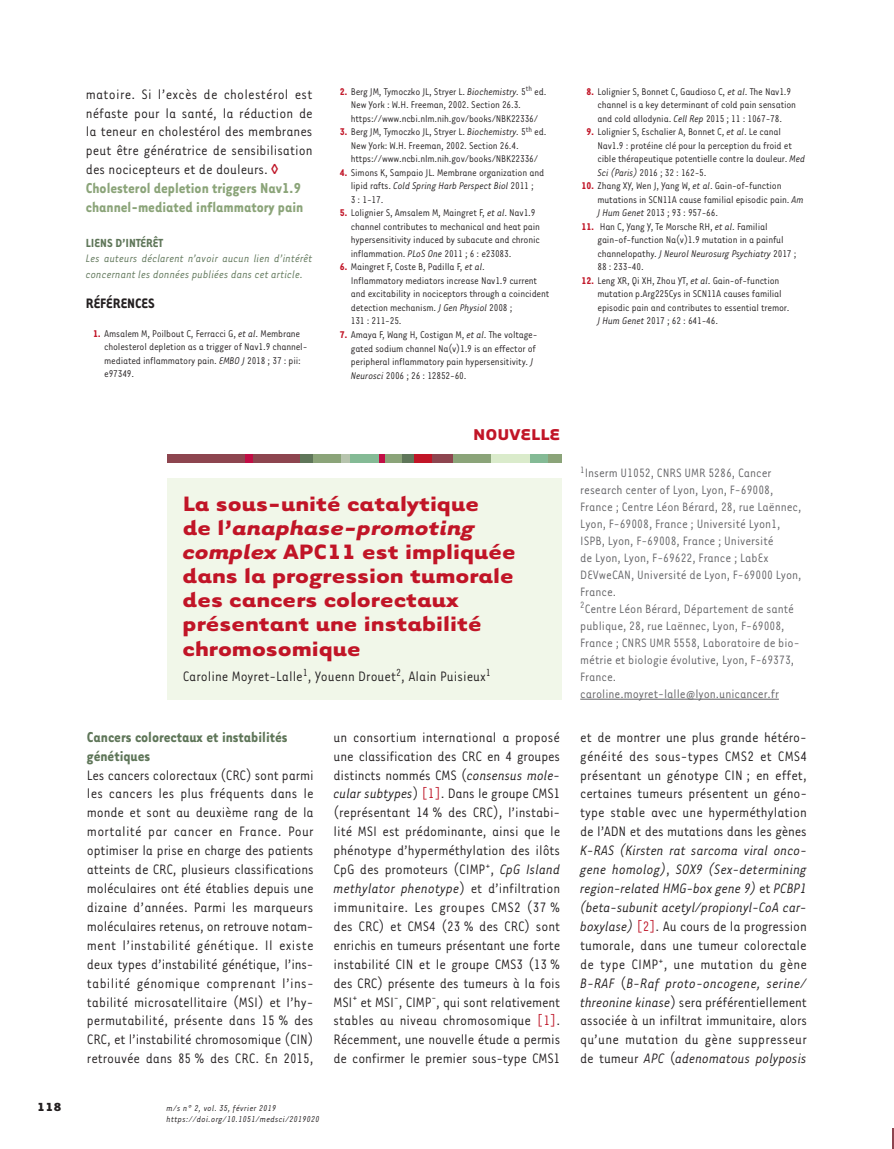
<style>
.page{position:relative;width:894px;height:1149px;background:#fff}
.page>*{position:absolute;margin:0;border:0;box-sizing:border-box;transform-origin:0 0}
.t1{font:700 24px/24px "Tarzana Wide";color:#c11527}
.t2{font:700 18px "Tarzana Wide";color:#c11527}
.t3{font:700 16.5px/18.9px "Tarzana Narrow";color:#8ba479}
.t4{font:700 16.5px/18.9px "Tarzana Narrow";color:#5f7659}
.t5{font:15.75px/18.9px "Tarzana Narrow";color:#231f20;text-align:justify}
.t6{font:italic 15.75px/18.9px "Tarzana Narrow";color:#231f20;text-align:justify}
.t7{font:700 15.75px "Tarzana Narrow";color:#231f20}
.t8{font:13.95px/17px "Tarzana Narrow";color:#636366}
.t9{font:700 13.5px "Tarzana Narrow";color:#5f7659}
.t10{font:700 13.5px "Tarzana Wide";color:#231f20}
.t11{font:italic 12.45px/15.9px "Tarzana Narrow";color:#5f7659}
.t12{font:11.25px/13.5px "Tarzana Narrow";letter-spacing:-.015em;color:#231f20}
.t13{font:italic 9.75px/11.7px "Tarzana Narrow";letter-spacing:.025em;color:#231f20}
.s1{font-weight:700;color:#c11527}
.s2{font-style:italic}
.s3{color:#bf182a}
.s4{font-style:normal}
.s5{font-style:normal;color:#bf182a}
</style>
<div class="page">
<hr style="left:892px;top:1128px;width:2px;height:20px;background:#8d454f">
<div style="left:168px;top:454px;width:133px;height:9px;background:#8d454f"></div>
<div style="left:300px;top:454px;width:27px;height:9px;background:#5f7659"></div>
<div style="left:401px;top:454px;width:13px;height:9px;background:#5f7659"></div>
<div style="left:313px;top:454px;width:30px;height:9px;background:#8ba479"></div>
<div style="left:349px;top:454px;width:30px;height:9px;background:#84ba95"></div>
<div style="left:529px;top:454px;width:20px;height:9px;background:#84ba95"></div>
<div style="left:383px;top:454px;width:19px;height:9px;background:#8ba479"></div>
<div style="left:548px;top:454px;width:14px;height:9px;background:#8ba479"></div>
<div style="left:452px;top:454px;width:39px;height:9px;background:#8ba479"></div>
<div style="left:491px;top:454px;width:38px;height:9px;background:#daebcb"></div>
<div style="left:341px;top:454px;width:9px;height:9px;background:#b6c4ad"></div>
<div style="left:245px;top:454px;width:7px;height:9px;background:#c10d45"></div>
<div style="left:379px;top:454px;width:6px;height:9px;background:#c10d45"></div>
<div style="left:414px;top:454px;width:27px;height:9px;background:#c11527"></div>
<div style="left:432px;top:454px;width:21px;height:9px;background:#8d454f"></div>
<div style="left:168px;top:478px;width:394px;height:221px;background:#f1f7e9"></div>
<hr style="left:580px;top:698px;width:199px;height:1px;background:#636366">
<h3 class="t5" style="left:86px;top:84px;width:228px">matoire. Si l’excès de cholestérol est néfaste pour la santé, la réduction de la teneur en cholestérol des membranes peut être génératrice de sensibilisation des nocicepteurs et de douleurs.</h3>
<h3 class="t3" style="left:86px;top:178px;width:219px">Cholesterol depletion triggers Nav1.9 channel-mediated inflammatory pain</h3>
<p class="t9" style="left:86px;top:234px;width:79px">LIENS D’INTÉRÊT</p>
<p class="t11" style="left:86px;top:250px;width:228px">Les auteurs déclarent n’avoir aucun lien d’intérêt concernant les données publiées dans cet article.</p>
<h3 class="t7" style="left:86px;top:294px;width:70px">RÉFÉRENCES</h3>
<p class="t12" style="left:104px;top:326px;width:205px;text-indent:-11px"><span class="s1">1.</span> Amsalem M, Poilbout C, Ferracci G, <span class="s2">et al</span>. Membrane cholesterol depletion as a trigger of Nav1.9 channel&shy;mediated inflammatory pain. <span class="s2">EMBO J</span> 2018 ; 37 : pii: e97349.</p>
<p class="t12" style="left:351px;top:84px;width:197px;text-indent:-11px"><span class="s1">2.</span> Berg JM, Tymoczko JL, Stryer L. <span class="s2">Biochemistry.</span> 5<sup>th</sup> ed.<br>New York : W.H. Freeman, 2002. Section 26.3. https://www.ncbi.nlm.nih.gov/books/NBK22336/</p>
<p class="t12" style="left:351px;top:125px;width:197px;text-indent:-11px"><span class="s1">3.</span> Berg JM, Tymoczko JL, Stryer L. <span class="s2">Biochemistry.</span> 5<sup>th</sup> ed.<br>New York: W.H. Freeman, 2002. Section 26.4. https://www.ncbi.nlm.nih.gov/books/NBK22336/</p>
<p class="t12" style="left:351px;top:165px;width:195px;text-indent:-11px"><span class="s1">4.</span> Simons K, Sampaio JL. Membrane organization and lipid rafts. <span class="s2">Cold Spring Harb Perspect Biol</span> 2011 ;<br>3 : 1-17.</p>
<p class="t12" style="left:351px;top:206px;width:191px;text-indent:-11px"><span class="s1">5.</span> Lolignier S, Amsalem M, Maingret F, <span class="s2">et al</span>. Nav1.9 channel contributes to mechanical and heat pain hypersensitivity induced by subacute and chronic inflammation. <span class="s2">PLoS One</span> 2011 ; 6 : e23083.</p>
<p class="t12" style="left:351px;top:260px;width:200px;text-indent:-11px"><span class="s1">6.</span> Maingret F, Coste B, Padilla F, <span class="s2">et al</span>.<br>Inflammatory mediators increase Nav1.9 current and excitability in nociceptors through a coincident detection mechanism. <span class="s2">J Gen Physiol</span> 2008 ;<br>131 : 211-25.</p>
<p class="t12" style="left:351px;top:327px;width:188px;text-indent:-11px"><span class="s1">7.</span> Amaya F, Wang H, Costigan M, <span class="s2">et al</span>. The voltage&shy;gated sodium channel Na(v)1.9 is an effector of peripheral inflammatory pain hypersensitivity. <span class="s2">J Neurosci</span> 2006 ; 26 : 12852-60.</p>
<h2 class="t2" style="left:473px;top:423px;width:89px">NOUVELLE</h2>
<h1 class="t1" style="left:183px;top:490px;width:335px">La sous-unité catalytique<br>de l’<span class="s2">anaphase-promoting complex</span> APC11 est impliquée dans la progression tumorale des cancers colorectaux présentant une instabilité chromosomique</h1>
<h3 class="t5" style="left:183px;top:665px;width:310px">Caroline Moyret-Lalle<sup>1</sup>, Youenn Drouet<sup>2</sup>, Alain Puisieux<sup>1</sup></h3>
<p class="t12" style="left:597px;top:84px;width:200px;text-indent:-11px"><span class="s1">8.</span> Lolignier S, Bonnet C, Gaudioso C, <span class="s2">et al</span>. The Nav1.9 channel is a key determinant of cold pain sensation and cold allodynia. <span class="s2">Cell Rep</span> 2015 ; 11 : 1067-78.</p>
<p class="t12" style="left:597px;top:125px;width:209px;text-indent:-11px"><span class="s1">9.</span> Lolignier S, Eschalier A, Bonnet C, <span class="s2">et al</span>. Le canal Nav1.9 : protéine clé pour la perception du froid et cible thérapeutique potentielle contre la douleur. <span class="s2">Med Sci (Paris)</span> 2016 ; 32 : 162-5.</p>
<p class="t12" style="left:597px;top:179px;width:208px;text-indent:-16px"><span class="s1">10.</span> Zhang XY, Wen J, Yang W, <span class="s2">et al</span>. Gain-of-function mutations in SCN11A cause familial episodic pain. <span class="s2">Am<br>J Hum Genet</span> 2013 ; 93 : 957-66.</p>
<p class="t12" style="left:597px;top:219px;width:200px;text-indent:-16px"><span class="s1">11.</span> Han C, Yang Y, Te Morsche RH, <span class="s2">et al</span>. Familial gain-of-function Na(v)1.9 mutation in a painful channelopathy. <span class="s2">J Neurol Neurosurg Psychiatry</span> 2017 ; 88 : 233-40.</p>
<p class="t12" style="left:597px;top:273px;width:193px;text-indent:-16px"><span class="s1">12.</span> Leng XR, Qi XH, Zhou YT, <span class="s2">et al</span>. Gain-of-function mutation p.Arg225Cys in SCN11A causes familial episodic pain and contributes to essential tremor.<br><span class="s2">J Hum Genet</span> 2017 ; 62 : 641-46.</p>
<p class="t8" style="left:580px;top:464px;width:223px"><sup>1</sup>Inserm U1052, CNRS UMR 5286, Cancer research center of Lyon, Lyon, F-69008, France ; Centre Léon Bérard, 28, rue Laënnec, Lyon, F-69008, France ; Université Lyon1, ISPB, Lyon, F-69008, France ; Université<br>de Lyon, Lyon, F-69622, France ; LabEx DEVweCAN, Université de Lyon, F-69000 Lyon, France.<br><sup>2</sup>Centre Léon Bérard, Département de santé publique, 28, rue Laënnec, Lyon, F-69008, France ; CNRS UMR 5558, Laboratoire de bio&shy;métrie et biologie évolutive, Lyon, F-69373, France. caroline.moyret-lalle@lyon.unicancer.fr</p>
<h3 class="t4" style="left:87px;top:726px;width:202px">Cancers colorectaux et instabilités génétiques</h3>
<p class="t5" style="left:87px;top:764px;width:228px">Les cancers colorectaux (CRC) sont parmi les cancers les plus fréquents dans le monde et sont au deuxième rang de la mortalité par cancer en France. Pour optimiser la prise en charge des patients atteints de CRC, plusieurs classifications moléculaires ont été établies depuis une dizaine d’années. Parmi les marqueurs moléculaires retenus, on retrouve notam&shy;ment l’instabilité génétique. Il existe deux types d’instabilité génétique, l’ins&shy;tabilité génomique comprenant l’ins&shy;tabilité microsatellitaire (MSI) et l’hy&shy;permutabilité, présente dans 15 % des CRC, et l’instabilité chromosomique (CIN) retrouvée dans 85 % des CRC. En 2015,</p>
<p class="t5" style="left:334px;top:726px;width:228px">un consortium international a proposé une classification des CRC en 4 groupes distincts nommés CMS (<span class="s2">consensus mole&shy;cular subtypes</span>) <span class="s3">[1]</span>. Dans le groupe CMS1 (représentant 14 % des CRC), l’instabi&shy;lité MSI est prédominante, ainsi que le phénotype d’hyperméthylation des ilôts CpG des promoteurs (CIMP<sup>+</sup>, <span class="s2">CpG Island methylator phenotype</span>) et d’infiltration immunitaire. Les groupes CMS2 (37 % des CRC) et CMS4 (23 % des CRC) sont enrichis en tumeurs présentant une forte instabilité CIN et le groupe CMS3 (13 % des CRC) présente des tumeurs à la fois MSI<sup>+</sup> et MSI<sup>-</sup>, CIMP<sup>-</sup>, qui sont relativement stables au niveau chromosomique <span class="s3">[1]</span>.<br>Récemment, une nouvelle étude a permis de confirmer le premier sous-type CMS1</p>
<h3 class="t5" style="left:580px;top:726px;width:228px">et de montrer une plus grande hétéro&shy;généité des sous-types CMS2 et CMS4 présentant un génotype CIN ; en effet, certaines tumeurs présentent un géno&shy;type stable avec une hyperméthylation de l’ADN et des mutations dans les gènes</h3>
<p class="t6" style="left:580px;top:840px;width:228px">K-RAS (Kirsten rat sarcoma viral onco&shy;gene homolog)<span class="s4">,</span> SOX9 (Sex-determining region-related HMG-box gene 9) <span class="s4">et</span> PCBP1 (beta-subunit acetyl/propionyl-CoA car&shy;boxylase) <span class="s5">[2]</span><span class="s4">. Au cours de la progression tumorale, dans une tumeur colorectale de type CIMP</span><sup>+</sup><span class="s4">, une mutation du gène </span>B-RAF <span class="s4">(</span>B-Raf proto-oncogene, serine/ threonine kinase<span class="s4">) sera préférentiellement associée à un infiltrat immunitaire, alors qu’une mutation du gène suppresseur de tumeur</span> APC <span class="s4">(</span>adenomatous polyposis</p>
<p class="t10" style="left:37px;top:1097px;width:26px">118</p>
<p class="t13" style="left:167px;top:1101px;width:155px">m/s n° 2, vol. 35, février 2019 https://doi.org/10.1051/medsci/2019020</p>
</div>
